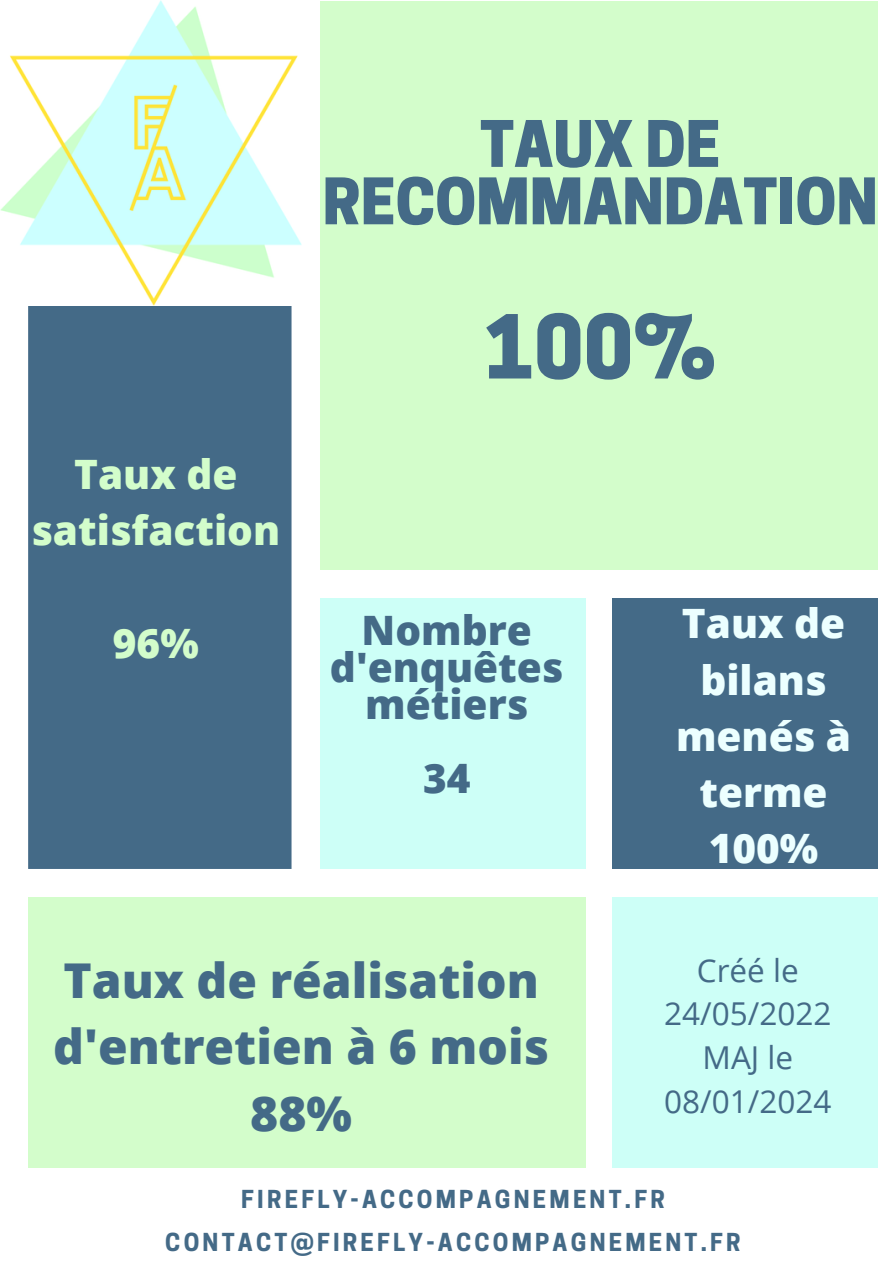
<style>
.page{position:relative;width:894px;height:1264px;background:#fff}
.page>*{position:absolute;margin:0;border:0;box-sizing:border-box;transform-origin:0 0}
.t1{font:800 82.65px "Cooper Hewitt";color:#446a87}
.t2{font:800 60.15px/57.3px "Cooper Hewitt";color:#446a87;text-align:center}
.t3{font:800 48px/66.3px "Open Sans";color:#446a87}
.t4{font:800 40.5px/56.2px "Open Sans";color:#ecffff;text-align:center}
.t5{font:800 40.5px/37.2px "Open Sans";color:#446a87;text-align:center}
.t6{font:800 40.5px/56.2px "Open Sans";color:#d3fdcb;text-align:center}
.t7{font:31.5px/43.8px "Open Sans";color:#446a87;text-align:center}
.t8{font:700 23.25px "Cooper Hewitt";letter-spacing:.14em;color:#446a87}
</style>
<div class="page">
<div style="left:28px;top:897px;width:557px;height:271px;background:#d3fdcb"></div>
<div style="left:320px;top:1px;width:557px;height:568px;background:#d3fdcb"></div>
<div style="left:612px;top:897px;width:265px;height:271px;background:#cdfff7"></div>
<div style="left:320px;top:598px;width:265px;height:271px;background:#cdfff7"></div>
<div style="left:612px;top:598px;width:265px;height:271px;background:#446a87"></div>
<div style="left:28px;top:305px;width:263px;height:564px;background:#446a87"></div>
<img style="left:0;top:0;width:302px;height:305px">
<p class="t2" style="left:322px;top:123px;width:556px">TAUX DE<br>RECOMMANDATION</p>
<p class="t6" style="left:31px;top:445px;width:250px">Taux de satisfaction</p>
<p class="t6" style="left:113px;top:614px;width:87px">96%</p>
<p class="t1" style="left:484px;top:316px;width:233px">100%</p>
<p class="t5" style="left:330px;top:610px;width:235px">Nombre d'enquêtes métiers</p>
<p class="t5" style="left:423px;top:759px;width:49px">34</p>
<p class="t4" style="left:675px;top:594px;width:176px">Taux de bilans menés à terme</p>
<p class="t4" style="left:708px;top:819px;width:111px">100%</p>
<p class="t3" style="left:53px;top:946px;width:497px">Taux de réalisation d'entretien à 6 mois</p>
<p class="t3" style="left:250px;top:1078px;width:103px">88%</p>
<p class="t7" style="left:664px;top:947px;width:169px">Créé le<br>24/05/2022</p>
<p class="t7" style="left:664px;top:1035px;width:169px">MAJ le<br>08/01/2024</p>
<p class="t8" style="left:241px;top:1190px;width:425px">FIREFLY-ACCOMPAGNEMENT.FR</p>
<p class="t8" style="left:165px;top:1233px;width:577px">CONTACT@FIREFLY-ACCOMPAGNEMENT.FR</p>
</div>
